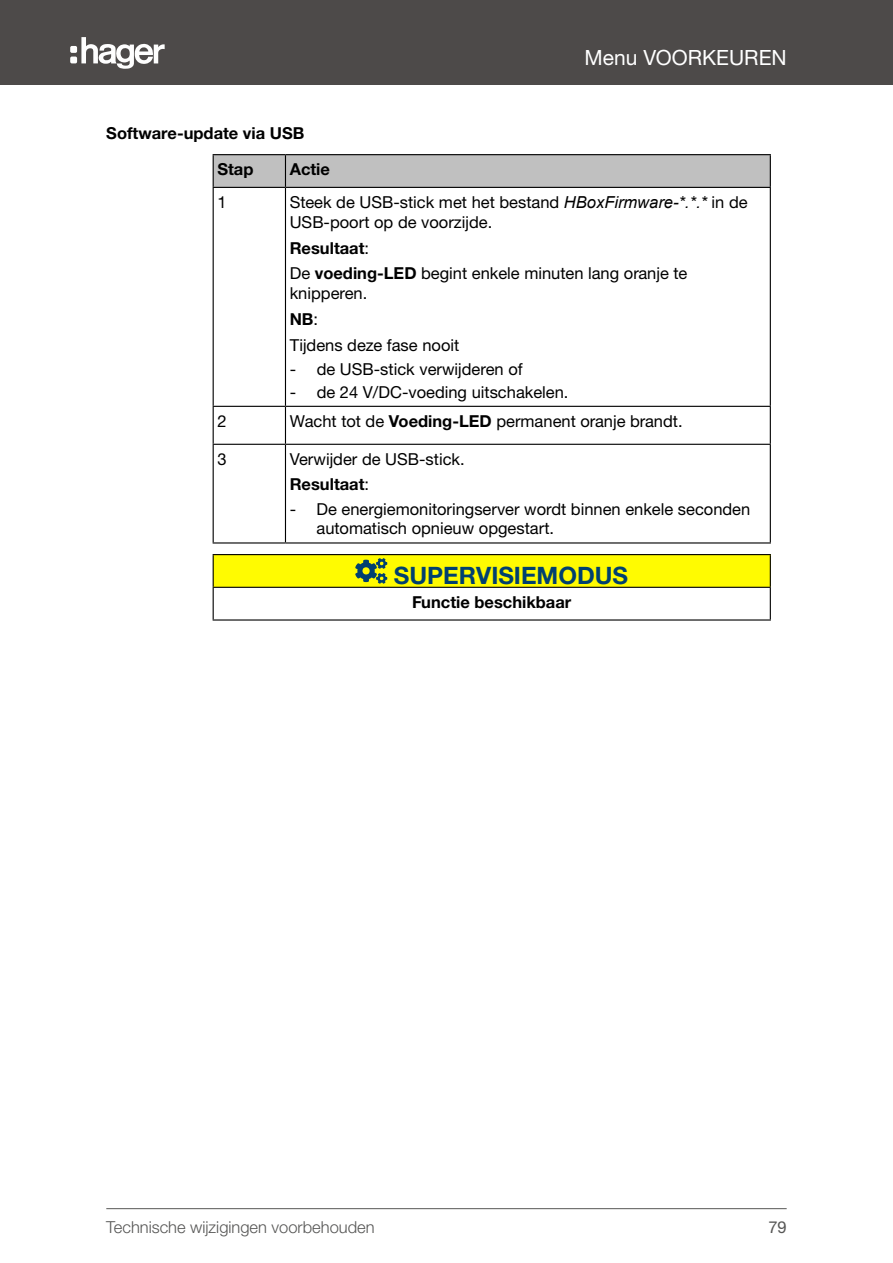
<style>
.page{position:relative;width:893px;height:1263px;background:#fff}
.page>*{position:absolute;margin:0;border:0;box-sizing:border-box;transform-origin:0 0}
.Signalwort_weiß{font:700 24px "Helvetica Neue LTW1 G";color:#00406f}
.t1{font:21px "Helvetica Neue LTW1 G";color:#fff}
.Table_Body_Text{font:16.5px/19.8px "Helvetica Neue LTW1 G";color:#000}
.Table_Body_Text-2{font:700 16.5px "Helvetica Neue LTW1 G";color:#000}
.t2{font:300 16.5px "Helvetica Neue LTW1 G";color:#575756}
.Marginalie{font:700 16.5px "Helvetica Neue LTW1 G";color:#000}
.Table_Heading{font:700 16.5px "Helvetica Neue LTW1 G";color:#000}
.t3{font:16.5px "Helvetica Neue LTW1 G";color:#575756}
.s1{font-family:"Arial";font-style:italic}
.s2{font-weight:400}
.s3{font-weight:700}
</style>
<div class="page">
<div style="left:0;top:0;width:893px;height:85px;background:#4d4a49"></div>
<svg style="left:81px;top:37px;width:84px;height:32px"></svg>
<div style="left:70px;top:46px;width:7px;height:7px;background:#fefefe;border-radius:2px"></div>
<div style="left:70px;top:57px;width:7px;height:6px;background:#fefefe;border-radius:2px"></div>
<hr style="left:106px;top:1208px;width:681px;height:1px;background:#575756">
<div style="left:214px;top:155px;width:556px;height:32px;background:#c0c0c0"></div>
<hr style="left:213px;top:187px;width:72px;height:1px;background:#000">
<hr style="left:285px;top:187px;width:486px;height:1px;background:#000">
<hr style="left:213px;top:406px;width:72px;height:1px;background:#000">
<hr style="left:285px;top:406px;width:486px;height:1px;background:#000">
<hr style="left:213px;top:444px;width:72px;height:1px;background:#000">
<hr style="left:285px;top:444px;width:486px;height:1px;background:#000">
<hr style="left:285px;top:155px;width:1px;height:32px;background:#000">
<hr style="left:285px;top:188px;width:1px;height:218px;background:#000">
<hr style="left:285px;top:407px;width:1px;height:37px;background:#000">
<hr style="left:285px;top:445px;width:1px;height:97px;background:#000">
<hr style="left:213px;top:154px;width:72px;height:1px;background:#000">
<hr style="left:213px;top:155px;width:1px;height:32px;background:#000">
<hr style="left:285px;top:154px;width:486px;height:1px;background:#000">
<hr style="left:770px;top:155px;width:1px;height:32px;background:#000">
<hr style="left:213px;top:188px;width:1px;height:218px;background:#000">
<hr style="left:770px;top:188px;width:1px;height:218px;background:#000">
<hr style="left:213px;top:407px;width:1px;height:37px;background:#000">
<hr style="left:770px;top:407px;width:1px;height:37px;background:#000">
<hr style="left:213px;top:445px;width:1px;height:97px;background:#000">
<hr style="left:770px;top:445px;width:1px;height:97px;background:#000">
<hr style="left:213px;top:542px;width:72px;height:1px;background:#000">
<hr style="left:285px;top:542px;width:486px;height:1px;background:#000">
<div style="left:213px;top:555px;width:557px;height:32px;background:#fffb01"></div>
<hr style="left:213px;top:554px;width:558px;height:1px;background:#000">
<hr style="left:213px;top:555px;width:1px;height:32px;background:#000">
<hr style="left:770px;top:555px;width:1px;height:32px;background:#000">
<hr style="left:213px;top:587px;width:558px;height:1px;background:#000">
<hr style="left:213px;top:588px;width:1px;height:31px;background:#000">
<hr style="left:770px;top:588px;width:1px;height:31px;background:#000">
<hr style="left:213px;top:619px;width:558px;height:2px;background:#000">
<svg style="left:355px;top:558px;width:32px;height:26px"></svg>
<p class="t1" style="left:585px;top:44px;width:204px">Menu VOORKEUREN</p>
<p class="Marginalie" style="left:106px;top:123px;width:200px">Software-update via USB</p>
<p class="Table_Heading" style="left:217px;top:159px;width:38px">Stap</p>
<p class="Table_Heading" style="left:290px;top:159px;width:42px">Actie</p>
<p class="Table_Body_Text" style="left:217px;top:192px;width:11px">1</p>
<p class="Table_Body_Text" style="left:290px;top:192px;width:459px">Steek de USB-stick met het bestand <span class="s1">HBoxFirmware-*.*.*</span> in de<br>USB-poort op de voorzijde.</p>
<p class="Table_Body_Text-2" style="left:290px;top:237px;width:81px">Resultaat<span class="s2">:</span></p>
<p class="Table_Body_Text" style="left:290px;top:263px;width:399px">De <span class="s3">voeding-LED</span> begint enkele minuten lang oranje te knipperen.</p>
<p class="Table_Body_Text-2" style="left:290px;top:309px;width:30px">NB<span class="s2">:</span></p>
<p class="Table_Body_Text" style="left:290px;top:335px;width:171px">Tijdens deze fase nooit</p>
<p class="Table_Body_Text" style="left:290px;top:359px;width:234px">- de USB-stick verwijderen of</p>
<p class="Table_Body_Text" style="left:290px;top:382px;width:280px">- de 24 V/DC-voeding uitschakelen.</p>
<p class="Table_Body_Text" style="left:217px;top:411px;width:11px">2</p>
<p class="Table_Body_Text" style="left:290px;top:411px;width:394px">Wacht tot de <span class="s3">Voeding-LED</span> permanent oranje brandt.</p>
<p class="Table_Body_Text" style="left:217px;top:449px;width:11px">3</p>
<p class="Table_Body_Text" style="left:290px;top:449px;width:176px">Verwijder de USB-stick.</p>
<p class="Table_Body_Text-2" style="left:290px;top:474px;width:81px">Resultaat<span class="s2">:</span></p>
<p class="Table_Body_Text" style="left:316px;top:499px;width:435px;text-indent:-27px">- De energiemonitoringserver wordt binnen enkele seconden automatisch opnieuw opgestart.</p>
<p class="Signalwort_weiß" style="left:394px;top:560px;width:236px">SUPERVISIEMODUS</p>
<p class="Table_Body_Text-2" style="left:412px;top:591px;width:161px">Functie beschikbaar</p>
<p class="t2" style="left:106px;top:1217px;width:270px">Technische wijzigingen voorbehouden</p>
<p class="t3" style="left:768px;top:1217px;width:20px">79</p>
</div>
